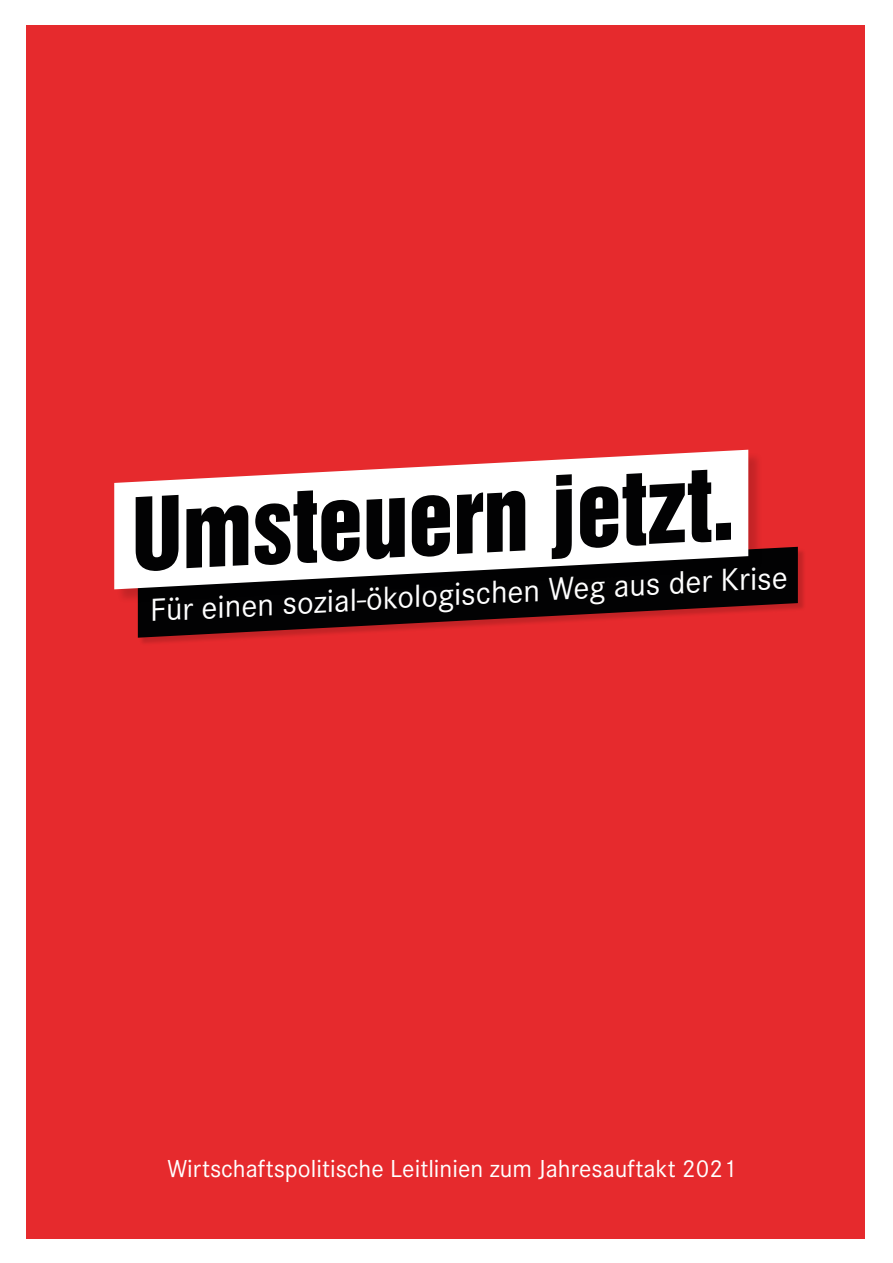
<style>
.page{position:relative;width:893px;height:1263px;background:#fff}
.page>*{position:absolute;margin:0;border:0;box-sizing:border-box;transform-origin:0 0}
.t1{font:92.1px "Helvetica Inserat LT";color:#020203}
.t2{font:33px "Corporate S";color:#fff}
.t3{font:25.5px "Corporate S";color:#fff}
</style>
<div class="page">
<div style="left:27px;top:25px;width:838px;height:1213px;background:#e62a2d"></div>
<div style="left:139px;top:548px;width:667px;height:98px;background:#000;opacity:.15"></div>
<svg style="left:138px;top:547px;width:660px;height:91px;fill:#020203"></svg>
<div style="left:116px;top:452px;width:647px;height:152px;background:#000;opacity:.15"></div>
<svg style="left:114px;top:450px;width:634px;height:139px;background:#dec8c8"></svg>
<h1 class="t1" style="left:127px;top:480px;width:605px;rotate:-3deg">Umsteuern jetzt.</h1>
<p class="t2" style="left:148px;top:592px;width:640px;rotate:-3deg">Für einen sozial-ökologischen Weg aus der Krise</p>
<p class="t3" style="left:167px;top:1154px;width:571px">Wirtschaftspolitische Leitlinien zum Jahresauftakt 2021</p>
</div>
